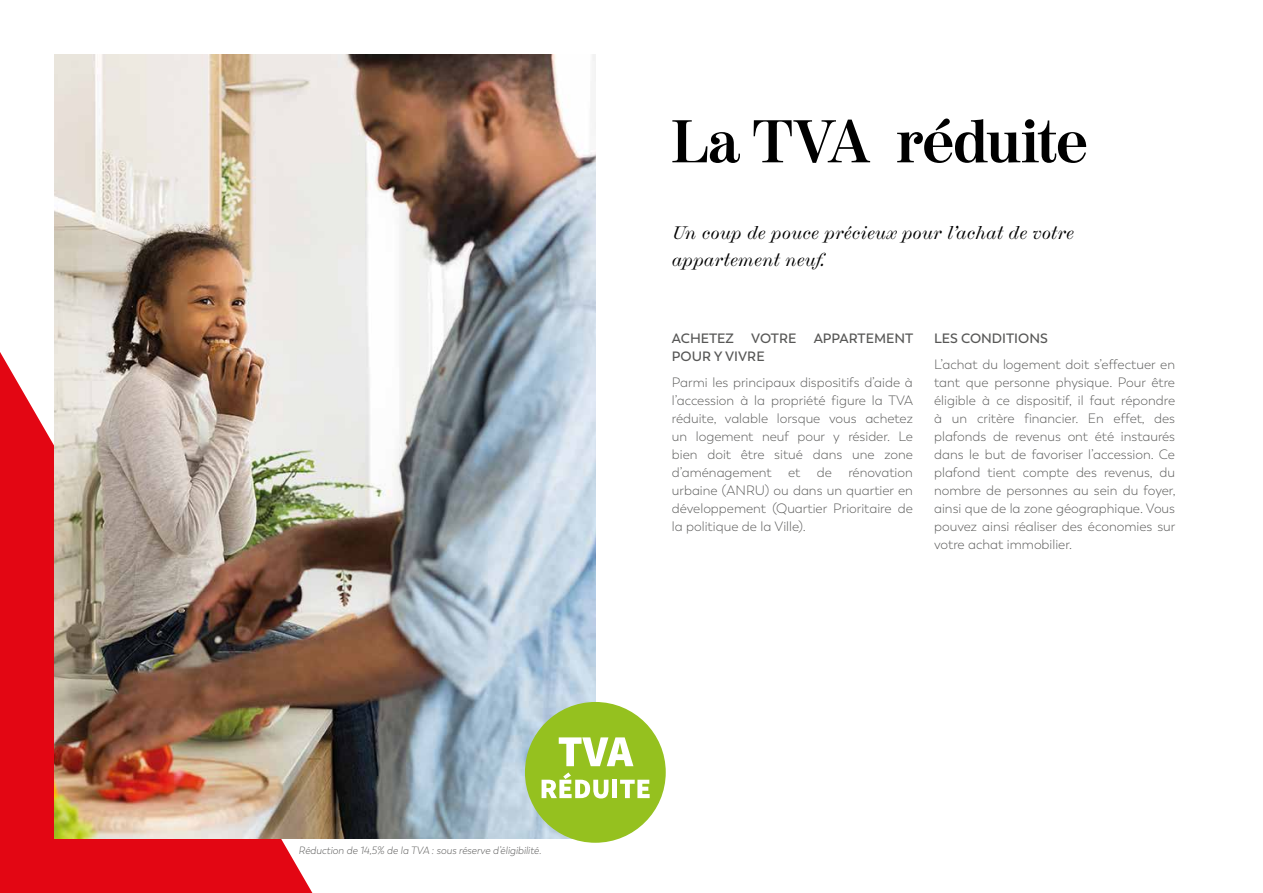
<style>
.page{position:relative;width:1263px;height:893px;background:#fff}
.page>*{position:absolute;margin:0;border:0;box-sizing:border-box;transform-origin:0 0}
.t1{font:700 60px "Moderno FB";letter-spacing:-.01em;color:#000}
.t2{font:italic 18px/27px "Chapman";letter-spacing:.02em;color:#000}
.t3{font:300 13.5px/18px "Trenda";color:#575756;text-align:justify}
.t4{font:600 13.5px "Trenda";color:#575756}
.t5{font:italic 300 10.5px "Trenda";color:#575756}
</style>
<div class="page">
<svg style="left:0;top:352px;width:312px;height:541px;background:#e51824"></svg>
<img style="left:54px;top:54px;width:541px;height:785px">
<div style="left:525px;top:702px;width:141px;height:141px;background:#95c11f;border-radius:50%"></div>
<svg style="left:559px;top:737px;width:74px;height:29px"></svg>
<svg style="left:541px;top:772px;width:67px;height:26px"></svg>
<div style="left:612px;top:780px;width:5px;height:18px;background:#fff"></div>
<svg style="left:620px;top:780px;width:30px;height:18px"></svg>
<p class="t5" style="left:298px;top:844px;width:244px">Réduction de 14,5% de la TVA : sous réserve d’éligibilité.</p>
<h1 class="t1" style="left:672px;top:108px;width:417px">La TVA réduite</h1>
<h2 class="t2" style="left:672px;top:218px;width:404px">Un coup de pouce précieux pour l’achat de votre appartement neuf.</h2>
<p class="t4" style="left:672px;top:330px;width:64px">ACHETEZ</p>
<p class="t4" style="left:751px;top:330px;width:47px">VOTRE</p>
<p class="t4" style="left:814px;top:330px;width:101px">APPARTEMENT</p>
<p class="t4" style="left:672px;top:348px;width:94px">POUR Y VIVRE</p>
<p class="t3" style="left:672px;top:374px;width:243px">Parmi les principaux dispositifs d’aide à l’accession à la propriété figure la TVA réduite, valable lorsque vous achetez un logement neuf pour y résider. Le bien doit être situé dans une zone d’aménagement et de rénovation urbaine (ANRU) ou dans un quartier en développement (Quartier Prioritaire de la politique de la Ville).</p>
<p class="t4" style="left:934px;top:330px;width:115px">LES CONDITIONS</p>
<p class="t3" style="left:934px;top:356px;width:243px">L’achat du logement doit s’effectuer en tant que personne physique. Pour être éligible à ce dispositif, il faut répondre à un critère financier. En effet, des plafonds de revenus ont été instaurés dans le but de favoriser l’accession. Ce plafond tient compte des revenus, du nombre de personnes au sein du foyer, ainsi que de la zone géographique. Vous pouvez ainsi réaliser des économies sur votre achat immobilier.</p>
</div>
